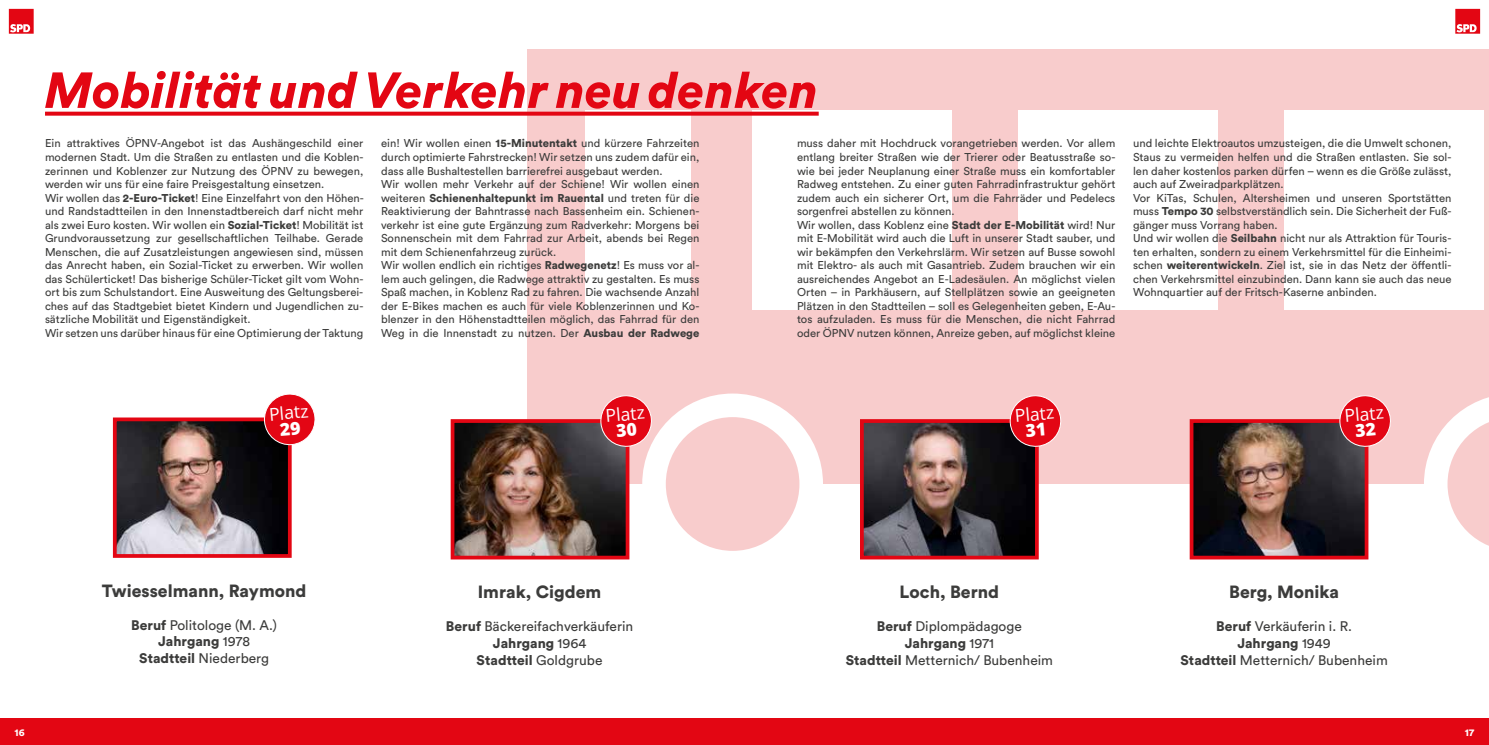
<style>
.page{position:relative;width:1489px;height:745px;background:#fff}
.page>*{position:absolute;margin:0;border:0;box-sizing:border-box;transform-origin:0 0}
.t1{font:italic 900 50px "Circular Std";color:#e30613}
.t2{font:17.62px "Open Sans";color:#fff}
.t3{font:900 17.5px "Circular Std";color:#3c3c3b}
.t4{font:13.75px/16.5px "Circular Std";color:#3c3c3b;text-align:center}
.t5{font:11.25px/13.5px "Circular Std";color:#3c3c3b}
.t6{font:900 10px "Circular Std";color:#fff}
.s1{font-weight:900}
</style>
<div class="page">
<div style="left:0;top:717px;width:1488px;height:27px;background:#e30613"></div>
<svg style="left:1455px;top:9px;width:24px;height:25px"></svg>
<svg style="left:9px;top:9px;width:25px;height:25px"></svg>
<div style="left:526px;top:50px;width:962px;height:433px;background:#f8cccc"></div>
<div style="left:585px;top:110px;width:106px;height:199px;background:#fff"></div>
<div style="left:752px;top:110px;width:199px;height:199px;background:#fff"></div>
<div style="left:1018px;top:110px;width:199px;height:199px;background:#fff"></div>
<div style="left:1284px;top:110px;width:199px;height:199px;background:#fff"></div>
<div style="left:642px;top:393px;width:181px;height:181px;background:#fff;border-radius:50%"></div>
<div style="left:665px;top:417px;width:134px;height:133px;background:#f8cccc;border-radius:50%"></div>
<svg style="left:1423px;top:397px;width:65px;height:149px"></svg>
<svg style="left:45px;top:112px;width:773px;height:4px;background:#e51a26"></svg>
<img style="left:118px;top:422px;width:169px;height:130px">
<div style="left:113px;top:417px;width:179px;height:140px;border:4px solid #e30613"></div>
<img style="left:455px;top:424px;width:169px;height:130px">
<div style="left:450px;top:419px;width:179px;height:140px;border:4px solid #e30613"></div>
<img style="left:865px;top:424px;width:168px;height:130px">
<div style="left:860px;top:419px;width:178px;height:140px;border:4px solid #e30613"></div>
<img style="left:1194px;top:424px;width:169px;height:130px">
<div style="left:1189px;top:419px;width:179px;height:140px;border:4px solid #e30613"></div>
<svg style="left:263px;top:394px;width:52px;height:51px"></svg>
<svg style="left:599px;top:395px;width:53px;height:52px"></svg>
<svg style="left:1009px;top:395px;width:52px;height:52px"></svg>
<svg style="left:1338px;top:395px;width:53px;height:52px"></svg>
<h1 class="t1" style="left:45px;top:57px;width:775px">Mobilität und Verkehr neu denken</h1>
<p class="t5" style="left:797px;top:136px;width:320px">muss daher mit Hochdruck vorangetrieben werden. Vor allem entlang breiter Straßen wie der Trierer oder Beatusstraße so&shy;wie bei jeder Neuplanung einer Straße muss ein komfortabler Radweg entstehen. Zu einer guten Fahrradinfrastruktur gehört zudem auch ein sicherer Ort, um die Fahrräder und Pedelecs sorgenfrei abstellen zu können.<br>Wir wollen, dass Koblenz eine <span class="s1">Stadt der E-Mobilität</span> wird! Nur mit E-Mobilität wird auch die Luft in unserer Stadt sauber, und wir bekämpfen den Verkehrslärm. Wir setzen auf Busse sowohl mit Elektro- als auch mit Gasantrieb. Zudem brauchen wir ein ausreichendes Angebot an E-Ladesäulen. An möglichst vielen Orten – in Parkhäusern, auf Stellplätzen sowie an geeigneten Plätzen in den Stadtteilen – soll es Gelegenheiten geben, E-Au&shy;tos aufzuladen. Es muss für die Menschen, die nicht Fahrrad oder ÖPNV nutzen können, Anreize geben, auf möglichst kleine</p>
<p class="t5" style="left:1132px;top:136px;width:320px">und leichte Elektroautos umzusteigen, die die Umwelt schonen, Staus zu vermeiden helfen und die Straßen entlasten. Sie sol&shy;len daher kostenlos parken dürfen – wenn es die Größe zulässt, auch auf Zweiradparkplätzen.<br>Vor KiTas, Schulen, Altersheimen und unseren Sportstätten muss <span class="s1">Tempo 30</span> selbstverständlich sein. Die Sicherheit der Fuß&shy;gänger muss Vorrang haben.<br>Und wir wollen die <span class="s1">Seilbahn</span> nicht nur als Attraktion für Touris&shy;ten erhalten, sondern zu einem Verkehrsmittel für die Einheimi&shy;schen <span class="s1">weiterentwickeln</span>. Ziel ist, sie in das Netz der öffentli&shy;chen Verkehrsmittel einzubinden. Dann kann sie auch das neue Wohnquartier auf der Fritsch-Kaserne anbinden.</p>
<p class="t5" style="left:45px;top:136px;width:320px">Ein attraktives ÖPNV-Angebot ist das Aushängeschild einer modernen Stadt. Um die Straßen zu entlasten und die Koblen&shy;zerinnen und Koblenzer zur Nutzung des ÖPNV zu bewegen, werden wir uns für eine faire Preisgestaltung einsetzen.<br>Wir wollen das <span class="s1">2-Euro-Ticket</span>! Eine Einzelfahrt von den Höhen&shy;und Randstadtteilen in den Innenstadtbereich darf nicht mehr als zwei Euro kosten. Wir wollen ein <span class="s1">Sozial-Ticket</span>! Mobilität ist Grundvoraussetzung zur gesellschaftlichen Teilhabe. Gerade Menschen, die auf Zusatzleistungen angewiesen sind, müssen das Anrecht haben, ein Sozial-Ticket zu erwerben. Wir wollen das Schülerticket! Das bisherige Schüler-Ticket gilt vom Wohn&shy;ort bis zum Schulstandort. Eine Ausweitung des Geltungsberei&shy;ches auf das Stadtgebiet bietet Kindern und Jugendlichen zu&shy;sätzliche Mobilität und Eigenständigkeit.<br>Wir setzen uns darüber hinaus für eine Optimierung der Taktung</p>
<p class="t5" style="left:381px;top:136px;width:320px">ein! Wir wollen einen <span class="s1">15-Minutentakt</span> und kürzere Fahrzeiten durch optimierte Fahrstrecken! Wir setzen uns zudem dafür ein, dass alle Bushaltestellen barrierefrei ausgebaut werden.<br>Wir wollen mehr Verkehr auf der Schiene! Wir wollen einen weiteren <span class="s1">Schienenhaltepunkt im Rauental</span> und treten für die Reaktivierung der Bahntrasse nach Bassenheim ein. Schienen&shy;verkehr ist eine gute Ergänzung zum Radverkehr: Morgens bei Sonnenschein mit dem Fahrrad zur Arbeit, abends bei Regen mit dem Schienenfahrzeug zurück.<br>Wir wollen endlich ein richtiges <span class="s1">Radwegenetz</span>! Es muss vor al&shy;lem auch gelingen, die Radwege attraktiv zu gestalten. Es muss Spaß machen, in Koblenz Rad zu fahren. Die wachsende Anzahl der E-Bikes machen es auch für viele Koblenzerinnen und Ko&shy;blenzer in den Höhenstadtteilen möglich, das Fahrrad für den Weg in die Innenstadt zu nutzen. Der <span class="s1">Ausbau der Radwege</span></p>
<h2 class="t2" style="left:268px;top:402px;width:41px;rotate:-5deg">Platz</h2>
<h3 class="t3" style="left:102px;top:578px;width:206px">Twiesselmann, Raymond</h3>
<p class="t4" style="left:131px;top:616px;width:147px"><span class="s1">Beruf</span> Politologe (M. A.)<br><span class="s1">Jahrgang</span> 1978<br><span class="s1">Stadtteil</span> Niederberg</p>
<h2 class="t2" style="left:604px;top:403px;width:41px;rotate:-5deg">Platz</h2>
<h3 class="t3" style="left:478px;top:580px;width:125px">Imrak, Cigdem</h3>
<p class="t4" style="left:446px;top:617px;width:189px"><span class="s1">Beruf</span> Bäckereifachverkäuferin<br><span class="s1">Jahrgang</span> 1964<br><span class="s1">Stadtteil</span> Goldgrube</p>
<h2 class="t2" style="left:1013px;top:403px;width:41px;rotate:-5deg">Platz</h2>
<h3 class="t3" style="left:899px;top:580px;width:101px">Loch, Bernd</h3>
<p class="t4" style="left:845px;top:617px;width:209px"><span class="s1">Beruf</span> Diplompädagoge<br><span class="s1">Jahrgang</span> 1971<br><span class="s1">Stadtteil</span> Metternich/ Bubenheim</p>
<h2 class="t2" style="left:1343px;top:403px;width:41px;rotate:-5deg">Platz</h2>
<h3 class="t3" style="left:1228px;top:580px;width:111px">Berg, Monika</h3>
<p class="t4" style="left:1180px;top:617px;width:209px"><span class="s1">Beruf</span> Verkäuferin i. R.<br><span class="s1">Jahrgang</span> 1949<br><span class="s1">Stadtteil</span> Metternich/ Bubenheim</p>
<p class="t6" style="left:14px;top:725px;width:12px">16</p>
<p class="t6" style="left:1464px;top:725px;width:11px">17</p>
</div>
